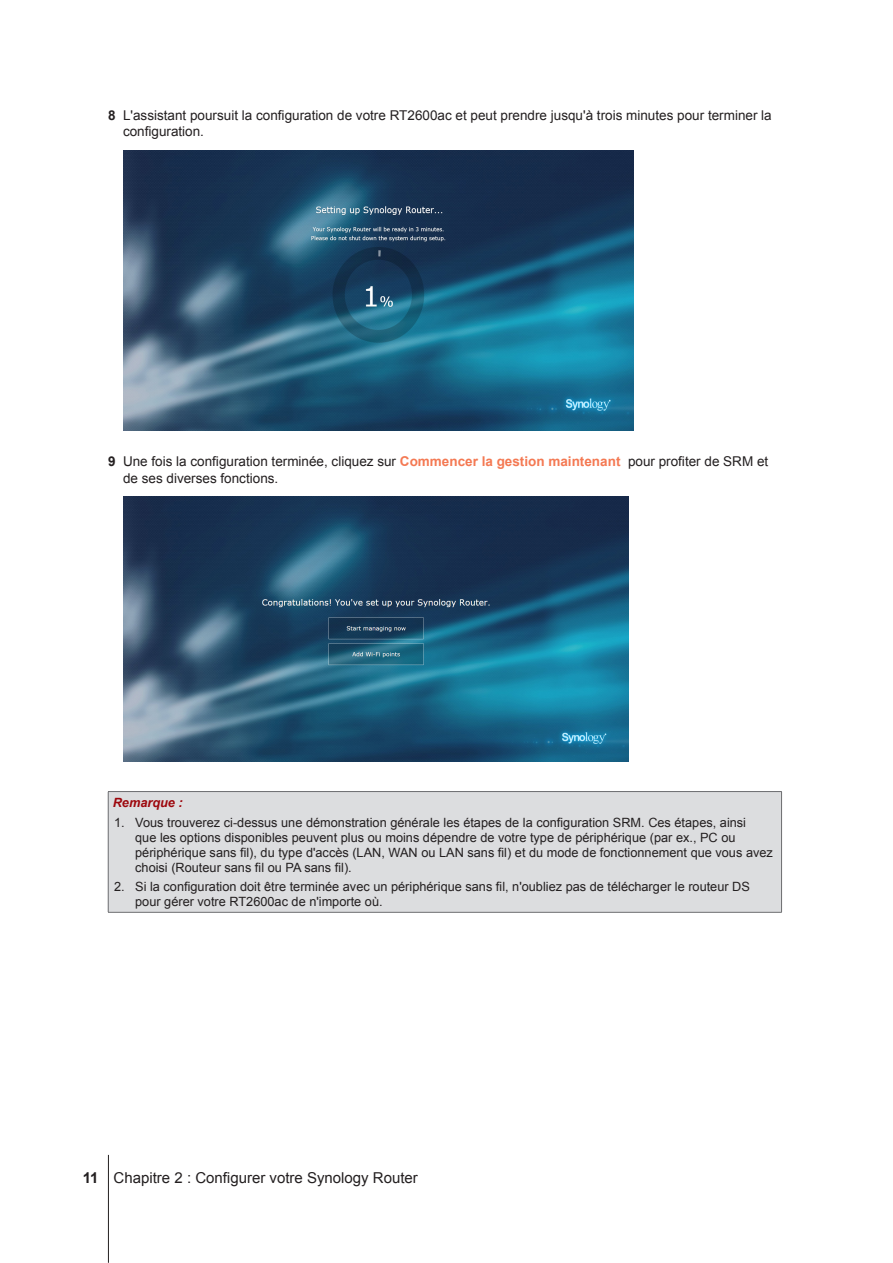
<style>
.page{position:relative;width:893px;height:1263px;background:#fff}
.page>*{position:absolute;margin:0;border:0;box-sizing:border-box;transform-origin:0 0}
.t1{font:15px "Arial";color:#231f20}
.t2{font:13.5px/16.5px "Arial";color:#231f20}
.t3{font:12.75px/15px "Arial";color:#231f20}
.Warning-sidebar{font:italic 700 12.75px "Arial";color:#9d070d}
.s1{font-weight:700}
.s2{font-weight:700;color:#f47953}
</style>
<div class="page">
<hr style="left:108px;top:1155px;width:1px;height:108px;background:#231f20">
<img style="left:123px;top:150px;width:511px;height:280px">
<img style="left:123px;top:496px;width:505px;height:266px">
<div style="left:108px;top:791px;width:673px;height:121px;background:#dcdddf"></div>
<hr style="left:108px;top:792px;width:1px;height:120px;background:#6c6d70">
<hr style="left:781px;top:792px;width:1px;height:120px;background:#6c6d70">
<hr style="left:108px;top:791px;width:674px;height:1px;background:#6c6d70">
<hr style="left:108px;top:912px;width:674px;height:1px;background:#6c6d70">
<p class="t2" style="left:123px;top:107px;width:650px;text-indent:-15px"><span class="s1">8</span> L'assistant poursuit la configuration de votre RT2600ac et peut prendre jusqu'à trois minutes pour terminer la configuration.</p>
<p class="t2" style="left:123px;top:453px;width:647px;text-indent:-15px"><span class="s1">9</span> Une fois la configuration terminée, cliquez sur <span class="s2">Commencer la gestion maintenant</span> pour profiter de SRM et de ses diverses fonctions.</p>
<p class="Warning-sidebar" style="left:113px;top:794px;width:72px">Remarque :</p>
<p class="t3" style="left:135px;top:815px;width:639px;text-indent:-21px">1. Vous trouverez ci-dessus une démonstration générale les étapes de la configuration SRM. Ces étapes, ainsi<br>que les options disponibles peuvent plus ou moins dépendre de votre type de périphérique (par ex., PC ou périphérique sans fil), du type d'accès (LAN, WAN ou LAN sans fil) et du mode de fonctionnement que vous avez choisi (Routeur sans fil ou PA sans fil).</p>
<p class="t3" style="left:135px;top:879px;width:616px;text-indent:-21px">2. Si la configuration doit être terminée avec un périphérique sans fil, n'oubliez pas de télécharger le routeur DS pour gérer votre RT2600ac de n'importe où.</p>
<p class="t1" style="left:83px;top:1168px;width:337px"><span class="s1">11</span> Chapitre 2 : Configurer votre Synology Router</p>
</div>
